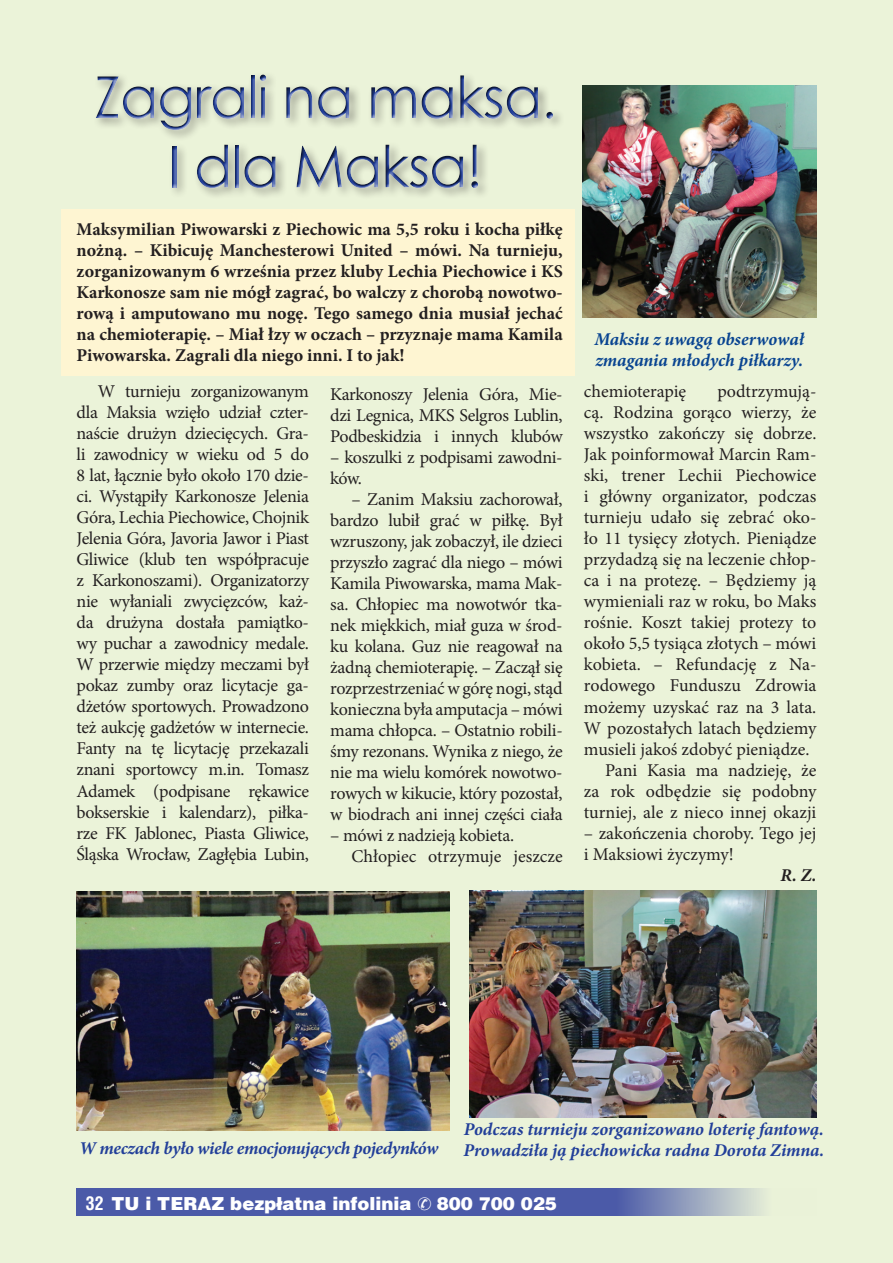
<style>
.page{position:relative;width:893px;height:1263px;background:#ebf3d9}
.page>*{position:absolute;margin:0;border:0;box-sizing:border-box;transform-origin:0 0}
.t1{font:58.05px/69.3px "Century Gothic";letter-spacing:-.02em;color:#223f99;text-align:center}
.t2{font:18px/21px "Minion Pro";color:#231f20;text-align:justify}
.t3{font:700 18px/21px "Minion Pro";color:#231f20;text-align:justify}
.t4{font:italic 700 18px/21px "Minion Pro";letter-spacing:-.005em;color:#223f99}
.t5{font:italic 700 18px/21px "Minion Pro";color:#094491}
.t6{font:italic 700 18px "Minion Pro";letter-spacing:-.025em;color:#223f99}
.t7{font:900 18px "Switzerland";color:#fff}
.t8{font:18px/21px "Minion Pro";letter-spacing:-.02em;color:#231f20}
.t9{font:italic 700 18px "Minion Pro";color:#231f20}
.s1{font-family:"Switzerland Condensed";font-weight:700}
</style>
<div class="page">
<div style="left:62px;top:209px;width:513px;height:166px;background:#fef5d2"></div>
<svg style="left:77px;top:1188px;width:687px;height:28px;background:#5b69ac"></svg>
<div style="left:92px;top:72px;width:473px;height:128px;background:#231f20;opacity:.43"></div>
<div style="left:92px;top:73px;width:466px;height:119px;background:#fff;opacity:.75"></div>
<div style="left:91px;top:71px;width:465px;height:119px;background:#231f20;opacity:.75"></div>
<img style="left:77px;top:891px;width:372px;height:239px">
<img style="left:469px;top:890px;width:347px;height:227px">
<img style="left:583px;top:85px;width:233px;height:233px">
<svg style="left:418px;top:1197px;width:13px;height:13px"></svg>
<h1 class="t1" style="left:94px;top:62px;width:464px">Zagrali na maksa.<br>I dla Maksa!</h1>
<p class="t3" style="left:77px;top:219px;width:488px">Maksymilian Piwowarski z Piechowic ma 5,5 roku i kocha piłkę nożną. – Kibicuję Manchesterowi United – mówi. Na turnieju, zorganizowanym 6 września przez kluby Lechia Piechowice i KS Karkonosze sam nie mógł zagrać, bo walczy z chorobą nowotwo&shy;rową i amputowano mu nogę. Tego samego dnia musiał jechać na chemioterapię. – Miał łzy w oczach – przyznaje mama Kamila Piwowarska. Zagrali dla niego inni. I to jak!</p>
<p class="t2" style="left:77px;top:381px;width:234px;text-indent:21px">W turnieju zorganizowanym dla Maksia wzięło udział czter&shy;naście drużyn dziecięcych. Gra&shy;li zawodnicy w wieku od 5 do 8 lat, łącznie było około 170 dzie&shy;ci. Wystąpiły Karkonosze Jelenia Góra, Lechia Piechowice, Chojnik Jelenia Góra, Javoria Jawor i Piast Gliwice (klub ten współpracuje z Karkonoszami). Organizatorzy nie wyłaniali zwycięzców, każ&shy;da drużyna dostała pamiątko&shy;wy puchar a zawodnicy medale.<br>W przerwie między meczami był pokaz zumby oraz licytacje ga&shy;dżetów sportowych. Prowadzono też aukcję gadżetów w internecie.<br>Fanty na tę licytację przekazali znani sportowcy m.in. Tomasz Adamek (podpisane rękawice bokserskie i kalendarz), piłka&shy;rze FK Jablonec, Piasta Gliwice, Śląska Wrocław, Zagłębia Lubin,</p>
<p class="t2" style="left:330px;top:383px;width:234px">Karkonoszy Jelenia Góra, Mie&shy;dzi Legnica, MKS Selgros Lublin, Podbeskidzia i innych klubów</p>
<p class="t8" style="left:330px;top:446px;width:234px">– koszulki z podpisami zawodni&shy;ków.</p>
<p class="t2" style="left:330px;top:488px;width:234px;text-indent:21px">– Zanim Maksiu zachorował, bardzo lubił grać w piłkę. Był wzruszony, jak zobaczył, ile dzieci przyszło zagrać dla niego – mówi Kamila Piwowarska, mama Mak&shy;sa. Chłopiec ma nowotwór tka&shy;nek miękkich, miał guza w środ&shy;ku kolana. Guz nie reagował na żadną chemioterapię. – Zaczął się rozprzestrzeniać w górę nogi, stąd konieczna była amputacja – mówi mama chłopca. – Ostatnio robili&shy;śmy rezonans. Wynika z niego, że nie ma wielu komórek nowotwo&shy;rowych w kikucie, który pozostał, w biodrach ani innej części ciała</p>
<p class="t2" style="left:351px;top:824px;width:213px;text-indent:-21px">– mówi z nadzieją kobieta.<br>Chłopiec otrzymuje jeszcze</p>
<p class="t5" style="left:594px;top:328px;width:211px">Maksiu z uwagą obserwował zmagania młodych piłkarzy.</p>
<p class="t2" style="left:584px;top:381px;width:104px">chemioterapię</p>
<p class="t2" style="left:717px;top:381px;width:101px">podtrzymują-</p>
<p class="t2" style="left:584px;top:402px;width:234px">cą. Rodzina gorąco wierzy, że</p>
<p class="t2" style="left:584px;top:423px;width:234px">wszystko zakończy się dobrze.</p>
<p class="t2" style="left:584px;top:444px;width:234px">Jak poinformował Marcin Ram-</p>
<p class="t2" style="left:584px;top:465px;width:234px">ski, trener Lechii Piechowice</p>
<p class="t2" style="left:584px;top:486px;width:234px">i główny organizator, podczas</p>
<p class="t2" style="left:584px;top:507px;width:234px">turnieju udało się zebrać oko-</p>
<p class="t2" style="left:584px;top:528px;width:234px">ło 11 tysięcy złotych. Pieniądze</p>
<p class="t2" style="left:584px;top:549px;width:234px">przydadzą się na leczenie chłop-</p>
<p class="t2" style="left:584px;top:570px;width:234px">ca i na protezę. – Będziemy ją</p>
<p class="t2" style="left:584px;top:591px;width:234px">wymieniali raz w roku, bo Maks</p>
<p class="t2" style="left:584px;top:612px;width:234px">rośnie. Koszt takiej protezy to</p>
<p class="t2" style="left:584px;top:633px;width:234px">około 5,5 tysiąca złotych – mówi</p>
<p class="t2" style="left:584px;top:654px;width:234px">kobieta. – Refundację z Na-</p>
<p class="t2" style="left:584px;top:675px;width:234px">rodowego Funduszu Zdrowia</p>
<p class="t2" style="left:584px;top:696px;width:234px">możemy uzyskać raz na 3 lata.</p>
<p class="t2" style="left:584px;top:717px;width:234px">W pozostałych latach będziemy</p>
<p class="t2" style="left:584px;top:738px;width:227px">musieli jakoś zdobyć pieniądze.</p>
<p class="t2" style="left:605px;top:759px;width:213px">Pani Kasia ma nadzieję, że</p>
<p class="t2" style="left:584px;top:780px;width:234px">za rok odbędzie się podobny</p>
<p class="t2" style="left:584px;top:801px;width:234px">turniej, ale z nieco innej okazji</p>
<p class="t2" style="left:584px;top:822px;width:234px">– zakończenia choroby. Tego jej i Maksiowi życzymy!</p>
<p class="t9" style="left:780px;top:862px;width:37px">R. Z.</p>
<p class="t6" style="left:79px;top:1136px;width:361px">W meczach było wiele emocjonujących pojedynków</p>
<p class="t4" style="left:463px;top:1118px;width:362px">Podczas turnieju zorganizowano loterię fantową.<br>Prowadziła ją piechowicka radna Dorota Zimna.</p>
<p class="t7" style="left:86px;top:1193px;width:327px"><span class="s1">32</span> TU i TERAZ bezpłatna infolinia</p>
<p class="t7" style="left:437px;top:1193px;width:122px">800 700 025</p>
</div>
